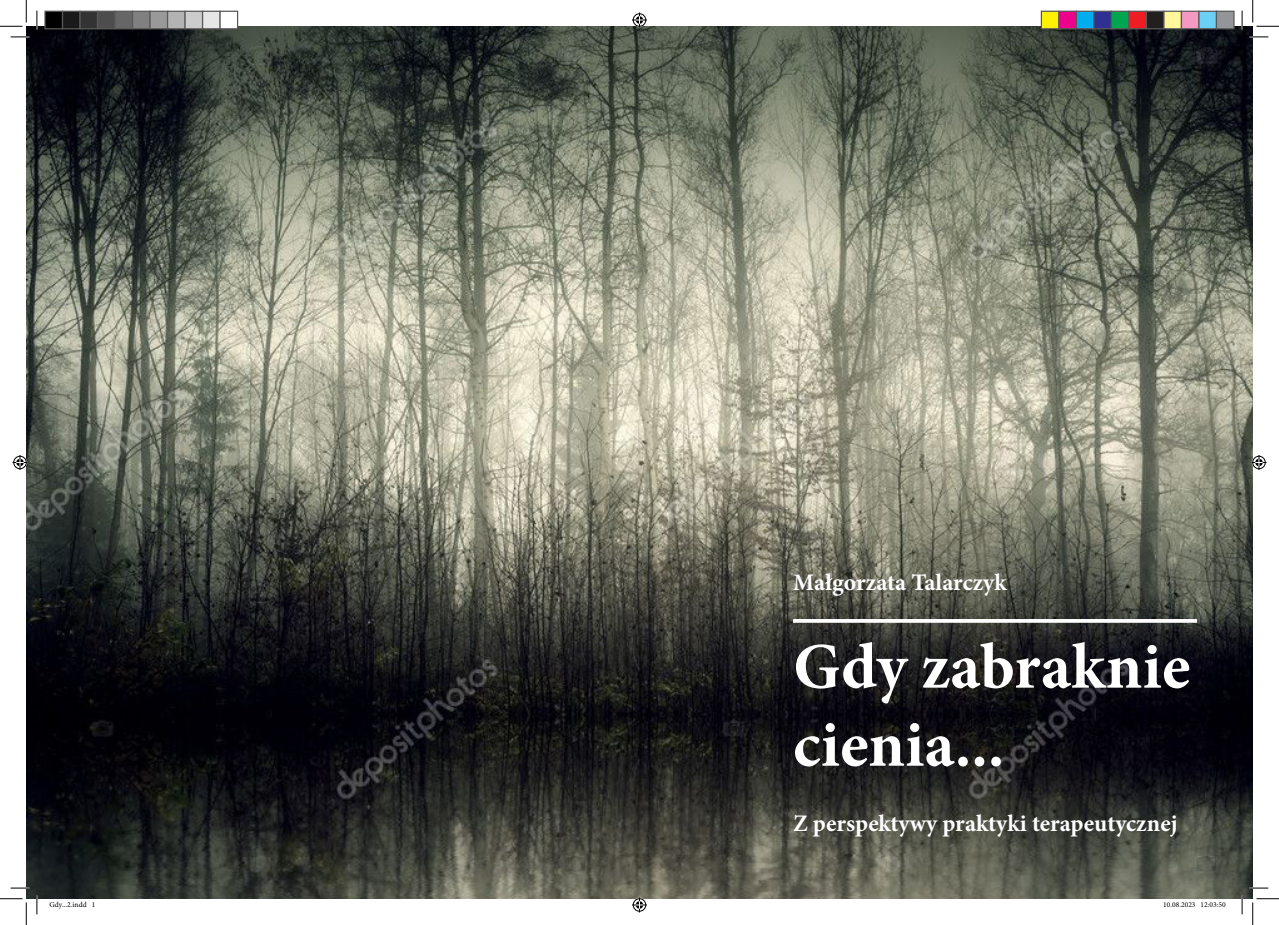
<style>
.page{position:relative;width:1279px;height:925px;background:#fff}
.page>*{position:absolute;margin:0;border:0;box-sizing:border-box;transform-origin:0 0}
.t1{font:700 65px/78px "Minion Pro";color:#fff}
.t2{font:700 23.75px "Minion Pro";color:#fff}
.t3{font:7.5px "Minion Pro";color:#000}
</style>
<div class="page">
<img style="left:26px;top:26px;width:1226px;height:872px">
<svg style="left:793px;top:618px;width:404px;height:4px"></svg>
<svg style="left:11px;top:36px;width:18px;height:2px"></svg>
<svg style="left:1249px;top:36px;width:19px;height:2px"></svg>
<svg style="left:11px;top:886px;width:18px;height:2px"></svg>
<svg style="left:1249px;top:886px;width:19px;height:2px"></svg>
<svg style="left:36px;top:11px;width:2px;height:18px"></svg>
<svg style="left:36px;top:895px;width:2px;height:19px"></svg>
<svg style="left:1241px;top:11px;width:1px;height:18px"></svg>
<svg style="left:1241px;top:895px;width:1px;height:19px"></svg>
<svg style="left:0;top:0;width:27px;height:27px"></svg>
<svg style="left:0;top:898px;width:27px;height:26px"></svg>
<svg style="left:1252px;top:0;width:26px;height:27px"></svg>
<svg style="left:1252px;top:898px;width:26px;height:26px"></svg>
<svg style="left:632px;top:13px;width:15px;height:15px"></svg>
<svg style="left:632px;top:897px;width:15px;height:15px"></svg>
<svg style="left:13px;top:455px;width:15px;height:15px"></svg>
<svg style="left:1251px;top:455px;width:15px;height:15px"></svg>
<div style="left:45px;top:11px;width:18px;height:18px;background:#000"></div>
<div style="left:44px;top:11px;width:19px;height:18px;border:1px solid #595959"></div>
<div style="left:63px;top:11px;width:17px;height:18px;background:#1a1a1a"></div>
<div style="left:62px;top:11px;width:19px;height:18px;border:1px solid #595959"></div>
<div style="left:80px;top:11px;width:18px;height:18px;background:#333"></div>
<div style="left:79px;top:11px;width:19px;height:18px;border:1px solid #595959"></div>
<div style="left:98px;top:11px;width:17px;height:18px;background:#4d4d4d"></div>
<div style="left:97px;top:11px;width:19px;height:18px;border:1px solid #595959"></div>
<div style="left:115px;top:11px;width:18px;height:18px;background:#666"></div>
<div style="left:114px;top:11px;width:19px;height:18px;border:1px solid #595959"></div>
<div style="left:133px;top:11px;width:17px;height:18px;background:#808080"></div>
<div style="left:132px;top:11px;width:19px;height:18px;border:1px solid #595959"></div>
<div style="left:150px;top:11px;width:18px;height:18px;background:#999"></div>
<div style="left:149px;top:11px;width:19px;height:18px;border:1px solid #595959"></div>
<div style="left:168px;top:11px;width:17px;height:18px;background:#b3b3b3"></div>
<div style="left:167px;top:11px;width:19px;height:18px;border:1px solid #595959"></div>
<div style="left:185px;top:11px;width:18px;height:18px;background:#ccc"></div>
<div style="left:184px;top:11px;width:19px;height:18px;border:1px solid #595959"></div>
<div style="left:203px;top:11px;width:17px;height:18px;background:#e6e6e6"></div>
<div style="left:202px;top:11px;width:19px;height:18px;border:1px solid #595959"></div>
<div style="left:220px;top:11px;width:18px;height:18px;background:#fff"></div>
<div style="left:219px;top:11px;width:19px;height:18px;border:1px solid #595959"></div>
<div style="left:1041px;top:11px;width:17px;height:18px;background:#fff101"></div>
<div style="left:1040px;top:11px;width:19px;height:18px;border:1px solid #595959"></div>
<div style="left:1058px;top:11px;width:18px;height:18px;background:#ed028c"></div>
<div style="left:1058px;top:11px;width:19px;height:18px;border:1px solid #595959"></div>
<div style="left:1076px;top:11px;width:17px;height:18px;background:#00aeef"></div>
<div style="left:1075px;top:11px;width:19px;height:18px;border:1px solid #595959"></div>
<div style="left:1093px;top:11px;width:18px;height:18px;background:#2e3092"></div>
<div style="left:1093px;top:11px;width:19px;height:18px;border:1px solid #595959"></div>
<div style="left:1111px;top:11px;width:17px;height:18px;background:#00a54f"></div>
<div style="left:1110px;top:11px;width:19px;height:18px;border:1px solid #595959"></div>
<div style="left:1128px;top:11px;width:18px;height:18px;background:#ee1d23"></div>
<div style="left:1128px;top:11px;width:19px;height:18px;border:1px solid #595959"></div>
<div style="left:1146px;top:11px;width:17px;height:18px;background:#231f20"></div>
<div style="left:1145px;top:11px;width:19px;height:18px;border:1px solid #595959"></div>
<div style="left:1163px;top:11px;width:18px;height:18px;background:#fff79a"></div>
<div style="left:1163px;top:11px;width:19px;height:18px;border:1px solid #595959"></div>
<div style="left:1181px;top:11px;width:17px;height:18px;background:#f499c2"></div>
<div style="left:1180px;top:11px;width:19px;height:18px;border:1px solid #595959"></div>
<div style="left:1198px;top:11px;width:18px;height:18px;background:#6bcff6"></div>
<div style="left:1198px;top:11px;width:19px;height:18px;border:1px solid #595959"></div>
<div style="left:1216px;top:11px;width:17px;height:18px;background:#939598"></div>
<div style="left:1215px;top:11px;width:19px;height:18px;border:1px solid #595959"></div>
<p class="t2" style="left:793px;top:565px;width:215px">Małgorzata Talarczyk</p>
<p class="t1" style="left:793px;top:626px;width:399px">Gdy zabraknie cienia...</p>
<p class="t2" style="left:793px;top:806px;width:386px">Z perspektywy praktyki terapeutycznej</p>
<p class="t3" style="left:49px;top:899px;width:47px">Gdy...2.indd 1</p>
<p class="t3" style="left:1163px;top:899px;width:64px">10.08.2023 12:03:50</p>
</div>
